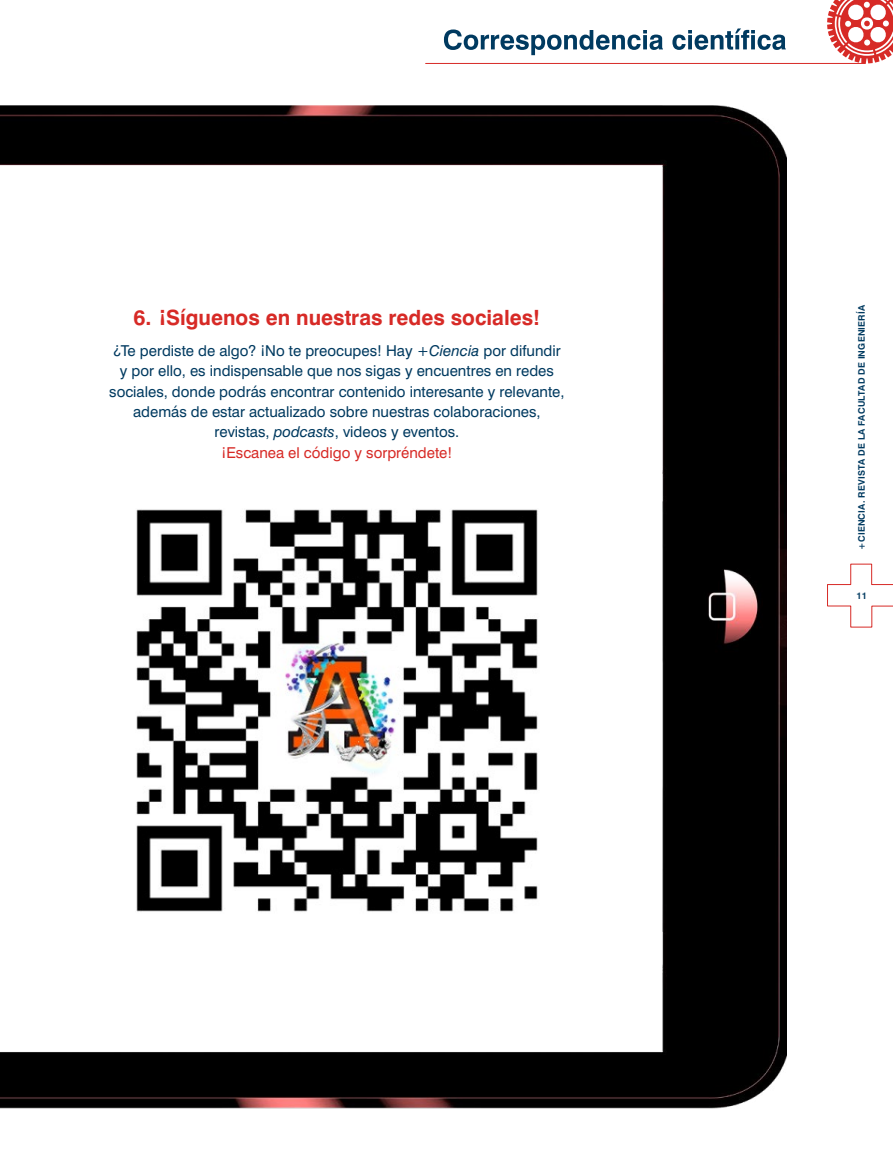
<style>
.page{position:relative;width:893px;height:1149px;background:#fff}
.page>*{position:absolute;margin:0;border:0;box-sizing:border-box;transform-origin:0 0}
.t1{font:700 21px "Swiss 721";color:#d72a26}
.t2{font:15px/20.2px "Swiss 721 Roman";color:#003a60;text-align:center}
.t3{font:700 9.15px "Swiss 721";color:#003a60}
.t4{font:700 9px "Swiss 721";letter-spacing:.02em;color:#003a60}
.s1{font-size:21.15px}
.s2{font-family:"Swiss 721";font-style:italic}
.s3{color:#d72a26}
</style>
<div class="page">
<svg style="left:827px;top:0;width:66px;height:63px"></svg>
<hr style="left:426px;top:63px;width:439px;height:1px;background:#d72a26">
<svg style="left:827px;top:563px;width:66px;height:64px"></svg>
<img style="left:0;top:105px;width:786px;height:1002px">
<svg style="left:444px;top:28px;width:342px;height:27px"></svg>
<img style="left:113px;top:487px;width:448px;height:447px">
<h1 class="t1" style="left:134px;top:305px;width:408px"><span class="s1">6.</span> ¡Síguenos en nuestras redes sociales!</h1>
<p class="t2" style="left:109px;top:340px;width:457px">¿Te perdiste de algo? ¡No te preocupes! Hay +<span class="s2">Ciencia</span> por difundir y por ello, es indispensable que nos sigas y encuentres en redes sociales, donde podrás encontrar contenido interesante y relevante, además de estar actualizado sobre nuestras colaboraciones, revistas, <span class="s2">podcasts</span>, videos y eventos.<br><span class="s3">¡Escanea el código y sorpréndete!</span></p>
<p class="t4" style="left:856px;top:549px;width:246px;rotate:-90deg">+CIENCIA. REVISTA DE LA FACULTAD DE INGENIERÍA</p>
<p class="t3" style="left:856px;top:590px;width:12px">11</p>
</div>
